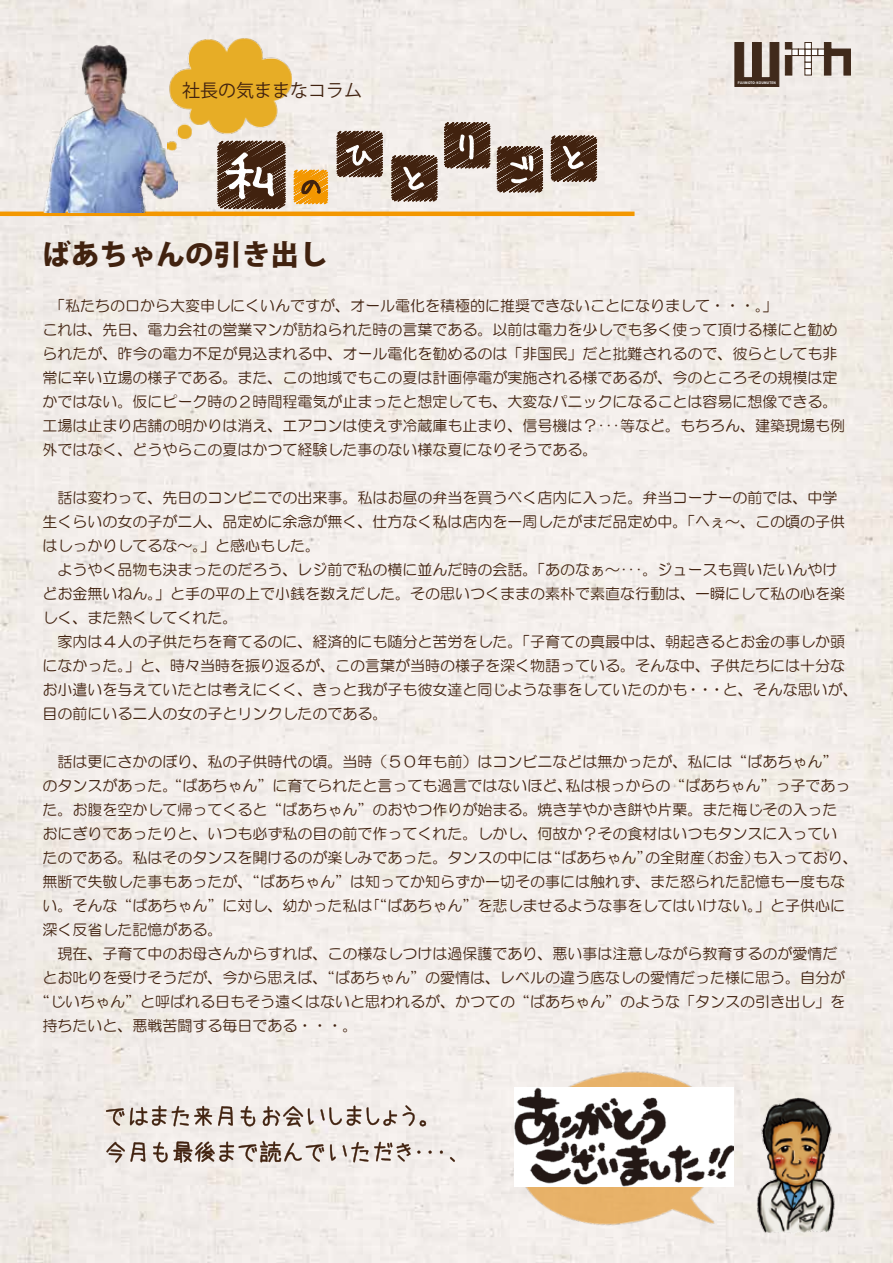
<style>
.page{position:relative;width:893px;height:1263px;background:#f2edea}
.page>*{position:absolute;margin:0;border:0;box-sizing:border-box;transform-origin:0 0}
.t1{font:800 28.5px "Koz Go Pro";color:#41220f}
.t2{font:18px "Koz Go Pro";color:#41220f}
.t3{font:15px/24px "HG Maru Gothic MPRO";color:#41220f}
.t4{font:700 3.3px "Koz Go Pro";letter-spacing:.05em;color:#fff}
</style>
<div class="page">
<img style="left:501px;top:1053px;width:241px;height:205px">
<img style="left:168px;top:37px;width:124px;height:47px">
<svg style="left:149px;top:84px;width:516px;height:165px;background:#d4c7b7"></svg>
<hr style="left:0;top:212px;width:634px;height:4px;background:#f39700">
<img style="left:34px;top:43px;width:143px;height:170px">
<svg style="left:734px;top:42px;width:45px;height:45px;background:#705f53"></svg>
<div style="left:785px;top:55px;width:7px;height:20px;background:#402a1b"></div>
<div style="left:785px;top:42px;width:7px;height:7px;background:#402a1b"></div>
<svg style="left:824px;top:42px;width:27px;height:33px"></svg>
<div style="left:792px;top:49px;width:7px;height:7px;background:#fff;border:1px solid #402a1b"></div>
<div style="left:805px;top:68px;width:7px;height:7px;background:#fff;border:1px solid #402a1b"></div>
<div style="left:805px;top:62px;width:7px;height:7px;background:#fff;border:1px solid #402a1b"></div>
<div style="left:805px;top:55px;width:7px;height:7px;background:#fff;border:1px solid #402a1b"></div>
<div style="left:805px;top:49px;width:7px;height:7px;background:#fff;border:1px solid #402a1b"></div>
<div style="left:798px;top:49px;width:7px;height:7px;background:#fff;border:1px solid #402a1b"></div>
<div style="left:811px;top:49px;width:7px;height:7px;background:#fff;border:1px solid #402a1b"></div>
<div style="left:805px;top:42px;width:7px;height:7px;background:#fff;border:1px solid #402a1b"></div>
<div style="left:818px;top:49px;width:7px;height:7px;background:#fff;border:1px solid #402a1b"></div>
<svg style="left:106px;top:1108px;width:18px;height:18px"></svg>
<svg style="left:130px;top:1105px;width:82px;height:21px;background:#bdb0a8"></svg>
<svg style="left:218px;top:1106px;width:15px;height:20px"></svg>
<svg style="left:241px;top:1106px;width:14px;height:20px"></svg>
<svg style="left:263px;top:1105px;width:98px;height:22px;background:#c7bcb6"></svg>
<svg style="left:367px;top:1107px;width:30px;height:19px"></svg>
<svg style="left:403px;top:1105px;width:23px;height:21px"></svg>
<svg style="left:106px;top:1142px;width:39px;height:21px"></svg>
<svg style="left:153px;top:1141px;width:171px;height:22px;background:#bbaea6"></svg>
<svg style="left:330px;top:1142px;width:81px;height:20px;background:#c8bdb7"></svg>
<svg style="left:417px;top:1150px;width:3px;height:4px"></svg>
<svg style="left:429px;top:1150px;width:3px;height:4px"></svg>
<svg style="left:440px;top:1150px;width:3px;height:4px"></svg>
<svg style="left:450px;top:1157px;width:5px;height:5px"></svg>
<img style="left:514px;top:1088px;width:220px;height:98px">
<img style="left:752px;top:1097px;width:88px;height:136px">
<p class="t2" style="left:182px;top:79px;width:181px">社長の気ままなコラム</p>
<p class="t4" style="left:738px;top:80px;width:39px">FUJIMOTO-KOUMUTEN</p>
<h1 class="t1" style="left:43px;top:236px;width:286px">ばあちゃんの引き出し</h1>
<p class="t3" style="left:43px;top:293px;width:804px">　「私たちの口から大変申しにくいんですが、オール電化を積極的に推奨できないことになりまして・・・。」<br>これは、先日、電力会社の営業マンが訪ねられた時の言葉である。以前は電力を少しでも多く使って頂ける様にと勧められたが、昨今の電力不足が見込まれる中、オール電化を勧めるのは「非国民」だと批難されるので、彼らとしても非常に辛い立場の様子である。また、この地域でもこの夏は計画停電が実施される様であるが、今のところその規模は定かではない。仮にピーク時の２時間程電気が止まったと想定しても、大変なパニックになることは容易に想像できる。工場は止まり店舗の明かりは消え、エアコンは使えず冷蔵庫も止まり、信号機は？･･･等など。もちろん、建築現場も例外ではなく、どうやらこの夏はかつて経験した事のない様な夏になりそうである。</p>
<p class="t3" style="left:43px;top:485px;width:817px">　話は変わって、先日のコンビニでの出来事。私はお昼の弁当を買うべく店内に入った。弁当コーナーの前では、中学<br>生くらいの女の子が二人、品定めに余念が無く、仕方なく私は店内を一周したがまだ品定め中。「へぇ～、この頃の子供はしっかりしてるな～。」と感心もした。<br>　ようやく品物も決まったのだろう、レジ前で私の横に並んだ時の会話。「あのなぁ～･･･。ジュースも買いたいんやけ<br>どお金無いねん。」と手の平の上で小銭を数えだした。その思いつくままの素朴で素直な行動は、一瞬にして私の心を楽しく、また熱くしてくれた。<br>　家内は４人の子供たちを育てるのに、経済的にも随分と苦労をした。「子育ての真最中は、朝起きるとお金の事しか頭になかった。」と、時々当時を振り返るが、この言葉が当時の様子を深く物語っている。そんな中、子供たちには十分なお小遣いを与えていたとは考えにくく、きっと我が子も彼女達と同じような事をしていたのかも・・・と、そんな思いが、目の前にいる二人の女の子とリンクしたのである。</p>
<p class="t3" style="left:43px;top:749px;width:796px">　話は更にさかのぼり、私の子供時代の頃。当時（５０年も前）はコンビニなどは無かったが、私には“ばあちゃん”</p>
<p class="t3" style="left:43px;top:773px;width:809px">のタンスがあった。“ばあちゃん”に育てられたと言っても過言ではないほど、私は根っからの“ばあちゃん”っ子であっ</p>
<p class="t3" style="left:43px;top:797px;width:796px">た。お腹を空かして帰ってくると“ばあちゃん”のおやつ作りが始まる。焼き芋やかき餅や片栗。また梅じその入った</p>
<p class="t3" style="left:43px;top:821px;width:796px">おにぎりであったりと、いつも必ず私の目の前で作ってくれた。しかし、何故か？その食材はいつもタンスに入ってい</p>
<p class="t3" style="left:43px;top:845px;width:817px">たのである。私はそのタンスを開けるのが楽しみであった。タンスの中には“ばあちゃん”の全財産（お金）も入っており、</p>
<p class="t3" style="left:43px;top:869px;width:804px">無断で失敬した事もあったが、“ばあちゃん”は知ってか知らずか一切その事には触れず、また怒られた記憶も一度もな</p>
<p class="t3" style="left:43px;top:893px;width:804px">い。そんな“ばあちゃん”に対し、幼かった私は｢“ばあちゃん”を悲しませるような事をしてはいけない。」と子供心に</p>
<p class="t3" style="left:43px;top:917px;width:181px">深く反省した記憶がある。</p>
<p class="t3" style="left:43px;top:941px;width:796px">　現在、子育て中のお母さんからすれば、この様なしつけは過保護であり、悪い事は注意しながら教育するのが愛情だ</p>
<p class="t3" style="left:43px;top:965px;width:804px">とお叱りを受けそうだが、今から思えば、“ばあちゃん”の愛情は、レベルの違う底なしの愛情だった様に思う。自分が</p>
<p class="t3" style="left:35px;top:989px;width:811px">“じいちゃん”と呼ばれる日もそう遠くはないと思われるが、かつての“ばあちゃん”のような「タンスの引き出し」を</p>
<p class="t3" style="left:43px;top:1013px;width:316px">持ちたいと、悪戦苦闘する毎日である・・・。</p>
</div>
